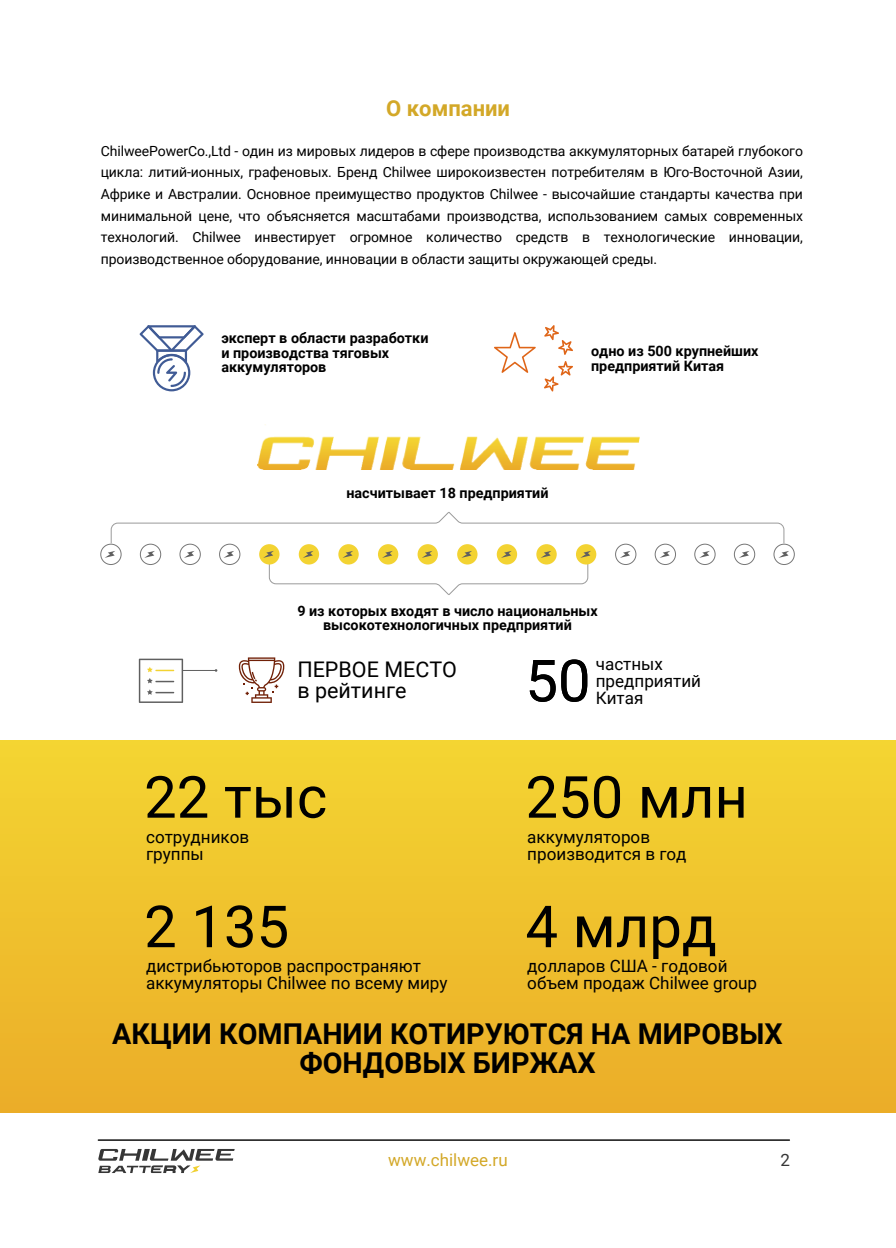
<style>
.page{position:relative;width:896px;height:1248px;background:#fff}
.page>*{position:absolute;margin:0;border:0;box-sizing:border-box;transform-origin:0 0}
.t1{font:58px "Roboto";color:#000}
.t2{font:700 28.8px/28.8px "Roboto";color:#000;text-align:center}
.t3{font:700 22px "Roboto";color:#d3a828}
.t4{font:21.6px/21.6px "Roboto";color:#000}
.t5{font:17px/17px "Roboto";color:#000}
.t6{font:17px "Roboto";color:#d3a828}
.t7{font:17px "Roboto";color:#363636}
.t8{font:700 14.4px/14.4px "Roboto";color:#000}
.t9{font:14px/21.6px "Roboto";letter-spacing:-.005em;color:#000;text-align:justify}
</style>
<div class="page">
<div style="left:0;top:740px;width:896px;height:372px;background:linear-gradient(to bottom,#f4d532,#ebad29)"></div>
<svg style="left:239px;top:657px;width:45px;height:46px"></svg>
<hr style="left:183px;top:670px;width:33px;height:1px;background:#5f5f5f">
<svg style="left:139px;top:658px;width:44px;height:45px"></svg>
<svg style="left:140px;top:325px;width:64px;height:66px"></svg>
<svg style="left:494px;top:325px;width:79px;height:66px"></svg>
<img style="left:258px;top:424px;width:381px;height:45px">
<div style="left:140px;top:544px;width:21px;height:20px;border:1px solid #777;border-radius:50%"></div>
<div style="left:180px;top:544px;width:20px;height:20px;border:1px solid #777;border-radius:50%"></div>
<div style="left:219px;top:544px;width:21px;height:20px;border:1px solid #777;border-radius:50%"></div>
<div style="left:299px;top:544px;width:20px;height:20px;background:#f3d332;border-radius:50%"></div>
<div style="left:338px;top:544px;width:21px;height:20px;background:#f3d332;border-radius:50%"></div>
<div style="left:378px;top:544px;width:20px;height:20px;background:#f3d332;border-radius:50%"></div>
<div style="left:417px;top:544px;width:21px;height:20px;background:#f3d332;border-radius:50%"></div>
<div style="left:457px;top:544px;width:20px;height:20px;background:#f3d332;border-radius:50%"></div>
<div style="left:497px;top:544px;width:20px;height:20px;background:#f3d332;border-radius:50%"></div>
<div style="left:536px;top:544px;width:21px;height:20px;background:#f3d332;border-radius:50%"></div>
<div style="left:615px;top:544px;width:21px;height:20px;border:1px solid #777;border-radius:50%"></div>
<div style="left:655px;top:544px;width:20px;height:20px;border:1px solid #777;border-radius:50%"></div>
<div style="left:694px;top:544px;width:21px;height:20px;border:1px solid #777;border-radius:50%"></div>
<div style="left:734px;top:544px;width:21px;height:20px;border:1px solid #777;border-radius:50%"></div>
<svg style="left:111px;top:512px;width:673px;height:31px"></svg>
<svg style="left:144px;top:551px;width:11px;height:7px"></svg>
<svg style="left:184px;top:551px;width:11px;height:7px"></svg>
<svg style="left:224px;top:551px;width:10px;height:7px"></svg>
<svg style="left:620px;top:551px;width:10px;height:7px"></svg>
<svg style="left:660px;top:551px;width:10px;height:7px"></svg>
<svg style="left:699px;top:551px;width:11px;height:7px"></svg>
<svg style="left:739px;top:551px;width:10px;height:7px"></svg>
<div style="left:101px;top:544px;width:20px;height:20px;border:1px solid #777;border-radius:50%"></div>
<div style="left:774px;top:544px;width:20px;height:20px;border:1px solid #777;border-radius:50%"></div>
<svg style="left:105px;top:551px;width:10px;height:7px"></svg>
<svg style="left:778px;top:551px;width:11px;height:7px"></svg>
<div style="left:259px;top:544px;width:20px;height:20px;background:#f3d332;border-radius:50%"></div>
<div style="left:576px;top:544px;width:20px;height:20px;background:#f3d332;border-radius:50%"></div>
<svg style="left:263px;top:551px;width:328px;height:44px"></svg>
<hr style="left:98px;top:1139px;width:691px;height:1px;background:#000">
<svg style="left:98px;top:1149px;width:137px;height:24px"></svg>
<h3 class="t3" style="left:386px;top:93px;width:125px">О компании</h3>
<p class="t9" style="left:101px;top:140px;width:704px">ChilweePowerCo.,Ltd - один из мировых лидеров в сфере производства аккумуляторных батарей глубокого цикла: литий-ионных, графеновых. Бренд Chilwee широкоизвестен потребителям в Юго-Восточной Азии, Африке и Австралии. Основное преимущество продуктов Chilwee - высочайшие стандарты качества при минимальной цене, что объясняется масштабами производства, использованием самых современных технологий. Chilwee инвестирует огромное количество средств в технологические инновации, производственное оборудование, инновации в области защиты окружающей среды.</p>
<p class="t8" style="left:221px;top:330px;width:209px">эксперт в области разработки и производства тяговых аккумуляторов</p>
<p class="t8" style="left:591px;top:343px;width:169px">одно из 500 крупнейших предприятий Китая</p>
<p class="t8" style="left:346px;top:485px;width:204px">насчитывает 18 предприятий</p>
<p class="t8" style="left:297px;top:603px;width:302px;text-align:center">9 из которых входят в число национальных высокотехнологичных предприятий</p>
<h3 class="t4" style="left:297px;top:657px;width:161px">ПЕРВОЕ МЕСТО в рейтинге</h3>
<p class="t5" style="left:596px;top:655px;width:107px">частных предприятий</p>
<h1 class="t1" style="left:525px;top:640px;width:67px">50</h1>
<p class="t5" style="left:596px;top:689px;width:49px">Китая</p>
<h1 class="t1" style="left:144px;top:756px;width:185px">22 тыс</h1>
<h1 class="t1" style="left:525px;top:756px;width:224px">250 млн</h1>
<p class="t5" style="left:146px;top:827px;width:105px">сотрудников группы</p>
<p class="t5" style="left:527px;top:827px;width:161px">аккумуляторов производится в год</p>
<h1 class="t1" style="left:144px;top:885px;width:147px">2 135</h1>
<p class="t5" style="left:146px;top:956px;width:303px">дистрибьюторов распространяют аккумуляторы Chilwee по всему миру</p>
<h1 class="t1" style="left:525px;top:885px;width:193px">4 млрд</h1>
<p class="t5" style="left:527px;top:956px;width:231px">долларов США - годовой объем продаж Chilwee group</p>
<h2 class="t2" style="left:112px;top:1018px;width:672px">АКЦИИ КОМПАНИИ КОТИРУЮТСЯ НА МИРОВЫХ<br>ФОНДОВЫХ БИРЖАХ</h2>
<p class="t6" style="left:388px;top:1147px;width:121px">www.chilwee.ru</p>
<p class="t7" style="left:780px;top:1147px;width:11px">2</p>
</div>
